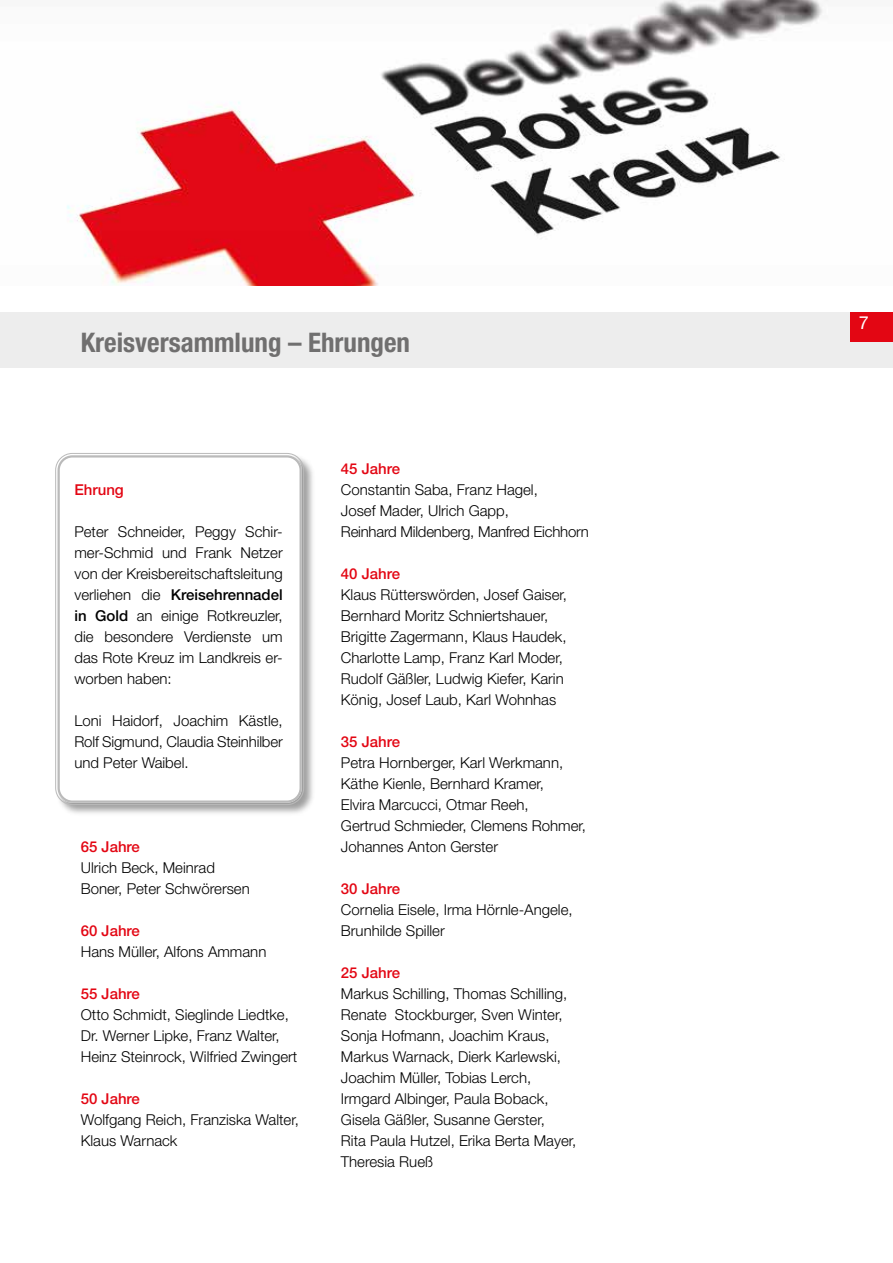
<style>
.page{position:relative;width:893px;height:1263px;background:#fff}
.page>*{position:absolute;margin:0;border:0;box-sizing:border-box;transform-origin:0 0}
.t1{font:700 condensed 27px "Helvetica Neue LT Std";color:#706f6f}
.t2{font:18px "Helvetica Neue LT Std";color:#fff}
.t3{font:300 15px/21px "Helvetica Neue LT Std";color:#000}
.t4{font:500 15px "Helvetica Neue LT Std";color:#e30613}
.s1{font-weight:500}
</style>
<div class="page">
<div style="left:0;top:313px;width:893px;height:55px;background:#ededed"></div>
<div style="left:850px;top:312px;width:43px;height:30px;background:#e30613"></div>
<div style="left:56px;top:454px;width:260px;height:362px;background:#000;opacity:.38"></div>
<div style="left:58px;top:455px;width:244px;height:348px;background:#fff;border-radius:15px"></div>
<div style="left:55px;top:453px;width:249px;height:352px;border:1px solid #bababa;border-radius:17px"></div>
<div style="left:58px;top:455px;width:244px;height:348px;border:2px solid #bababa;border-radius:14px"></div>
<img style="left:67px;top:0;width:761px;height:285px">
<h1 class="t1" style="left:81px;top:326px;width:331px">Kreisversammlung – Ehrungen</h1>
<p class="t4" style="left:74px;top:481px;width:51px">Ehrung</p>
<p class="t3" style="left:74px;top:521px;width:210px;text-align:justify">Peter Schneider, Peggy Schir&shy;mer-Schmid und Frank Netzer von der Kreisbereitschaftsleitung verliehen die <span class="s1">Kreisehrennadel in Gold</span> an einige Rotkreuzler, die besondere Verdienste um das Rote Kreuz im Landkreis er&shy;worben haben:</p>
<p class="t3" style="left:74px;top:710px;width:210px;text-align:justify">Loni Haidorf, Joachim Kästle, Rolf Sigmund, Claudia Steinhilber und Peter Waibel.</p>
<p class="t4" style="left:81px;top:838px;width:61px">65 Jahre</p>
<p class="t3" style="left:81px;top:857px;width:170px">Ulrich Beck, Meinrad<br>Boner, Peter Schwörersen</p>
<p class="t4" style="left:81px;top:922px;width:61px">60 Jahre</p>
<p class="t3" style="left:81px;top:941px;width:187px">Hans Müller, Alfons Ammann</p>
<p class="t4" style="left:81px;top:985px;width:61px">55 Jahre</p>
<p class="t3" style="left:81px;top:1004px;width:218px">Otto Schmidt, Sieglinde Liedtke,<br>Dr. Werner Lipke, Franz Walter,<br>Heinz Steinrock, Wilfried Zwingert</p>
<p class="t4" style="left:81px;top:1090px;width:61px">50 Jahre</p>
<p class="t3" style="left:81px;top:1109px;width:220px">Wolfgang Reich, Franziska Walter,<br>Klaus Warnack</p>
<p class="t4" style="left:341px;top:460px;width:61px">45 Jahre</p>
<p class="t3" style="left:341px;top:479px;width:250px">Constantin Saba, Franz Hagel,<br>Josef Mader, Ulrich Gapp,<br>Reinhard Mildenberg, Manfred Eichhorn</p>
<p class="t4" style="left:341px;top:565px;width:61px">40 Jahre</p>
<p class="t3" style="left:341px;top:584px;width:228px">Klaus Rütterswörden, Josef Gaiser, Bernhard Moritz Schniertshauer, Brigitte Zagermann, Klaus Haudek, Charlotte Lamp, Franz Karl Moder, Rudolf Gäßler, Ludwig Kiefer, Karin König, Josef Laub, Karl Wohnhas</p>
<p class="t4" style="left:341px;top:733px;width:61px">35 Jahre</p>
<p class="t3" style="left:341px;top:752px;width:247px">Petra Hornberger, Karl Werkmann,<br>Käthe Kienle, Bernhard Kramer,<br>Elvira Marcucci, Otmar Reeh,<br>Gertrud Schmieder, Clemens Rohmer,<br>Johannes Anton Gerster</p>
<p class="t4" style="left:341px;top:880px;width:61px">30 Jahre</p>
<p class="t3" style="left:341px;top:899px;width:233px">Cornelia Eisele, Irma Hörnle-Angele,<br>Brunhilde Spiller</p>
<p class="t4" style="left:341px;top:964px;width:61px">25 Jahre</p>
<p class="t3" style="left:341px;top:983px;width:237px">Markus Schilling, Thomas Schilling,<br>Renate Stockburger, Sven Winter,<br>Sonja Hofmann, Joachim Kraus,<br>Markus Warnack, Dierk Karlewski,<br>Joachim Müller, Tobias Lerch,<br>Irmgard Albinger, Paula Boback,<br>Gisela Gäßler, Susanne Gerster,<br>Rita Paula Hutzel, Erika Berta Mayer,<br>Theresia Rueß</p>
<p class="t2" style="left:859px;top:311px;width:12px">7</p>
</div>
